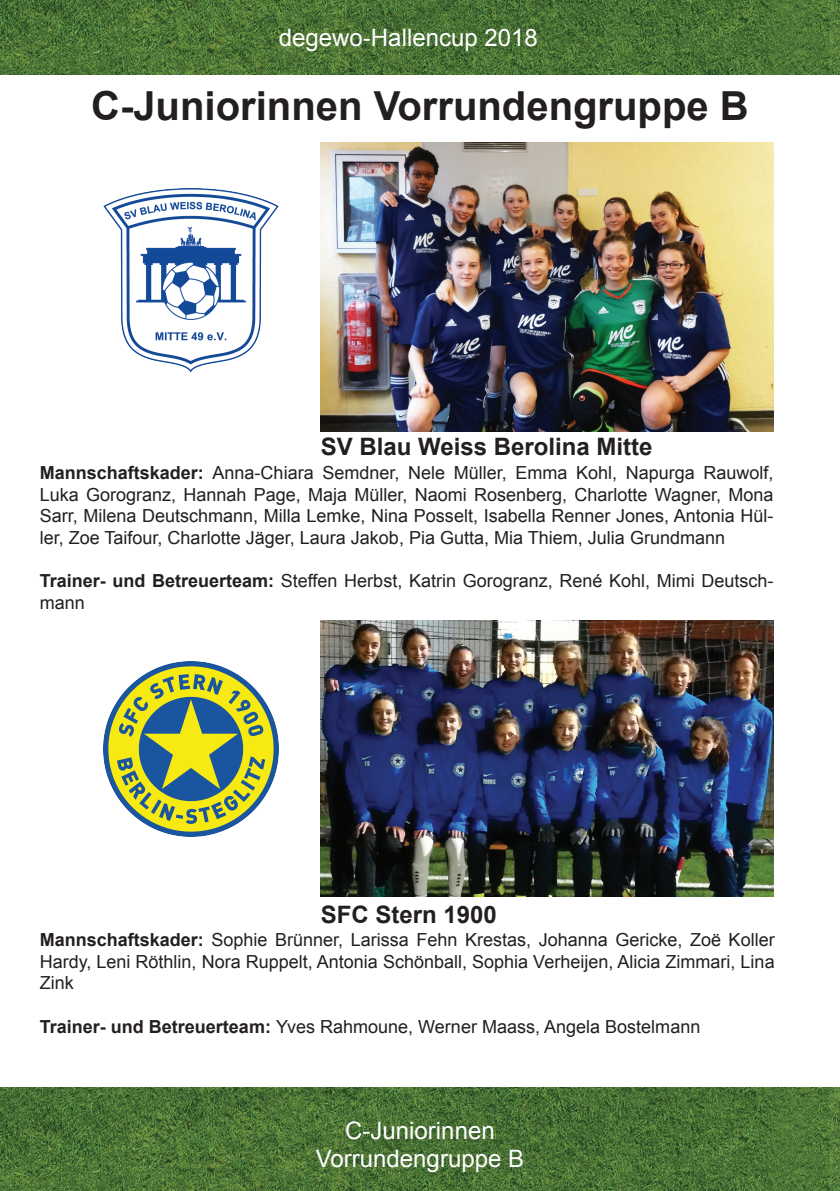
<style>
.page{position:relative;width:840px;height:1191px;background:#fff}
.page>*{position:absolute;margin:0;border:0;box-sizing:border-box;transform-origin:0 0}
.t1{font:700 40px "Arial";color:#231f20}
.t2{font:24px/28.8px "Arial";color:#fff;text-align:center}
.t3{font:700 24px "Arial";color:#231f20}
.t4{font:18px/21.6px "Arial";color:#231f20;text-align:justify}
.s1{font-weight:700}
</style>
<div class="page">
<img style="left:0;top:0;width:839px;height:74px">
<img style="left:0;top:1088px;width:839px;height:103px">
<img style="left:320px;top:142px;width:453px;height:289px">
<img style="left:320px;top:621px;width:453px;height:275px">
<img style="left:103px;top:661px;width:176px;height:175px">
<img style="left:103px;top:188px;width:176px;height:184px">
<h2 class="t2" style="left:279px;top:23px;width:260px">degewo-Hallencup 2018</h2>
<h1 class="t1" style="left:91px;top:79px;width:659px">C-Juniorinnen Vorrundengruppe B</h1>
<h2 class="t3" style="left:320px;top:431px;width:333px">SV Blau Weiss Berolina Mitte</h2>
<p class="t4" style="left:40px;top:462px;width:735px"><span class="s1">Mannschaftskader:</span> Anna-Chiara Semdner, Nele Müller, Emma Kohl, Napurga Rauwolf, Luka Gorogranz, Hannah Page, Maja Müller, Naomi Rosenberg, Charlotte Wagner, Mona Sarr, Milena Deutschmann, Milla Lemke, Nina Posselt, Isabella Renner Jones, Antonia Hül&shy;ler, Zoe Taifour, Charlotte Jäger, Laura Jakob, Pia Gutta, Mia Thiem, Julia Grundmann</p>
<p class="t4" style="left:40px;top:570px;width:735px"><span class="s1">Trainer- und Betreuerteam:</span> Steffen Herbst, Katrin Gorogranz, René Kohl, Mimi Deutsch&shy;mann</p>
<h2 class="t3" style="left:320px;top:898px;width:178px">SFC Stern 1900</h2>
<p class="t4" style="left:40px;top:929px;width:736px"><span class="s1">Mannschaftskader:</span> Sophie Brünner, Larissa Fehn Krestas, Johanna Gericke, Zoë Koller Hardy, Leni Röthlin, Nora Ruppelt, Antonia Schönball, Sophia Verheijen, Alicia Zimmari, Lina Zink</p>
<p class="t4" style="left:40px;top:1015px;width:661px"><span class="s1">Trainer- und Betreuerteam:</span> Yves Rahmoune, Werner Maass, Angela Bostelmann</p>
<h2 class="t2" style="left:315px;top:1116px;width:210px">C-Juniorinnen<br>Vorrundengruppe B</h2>
</div>
